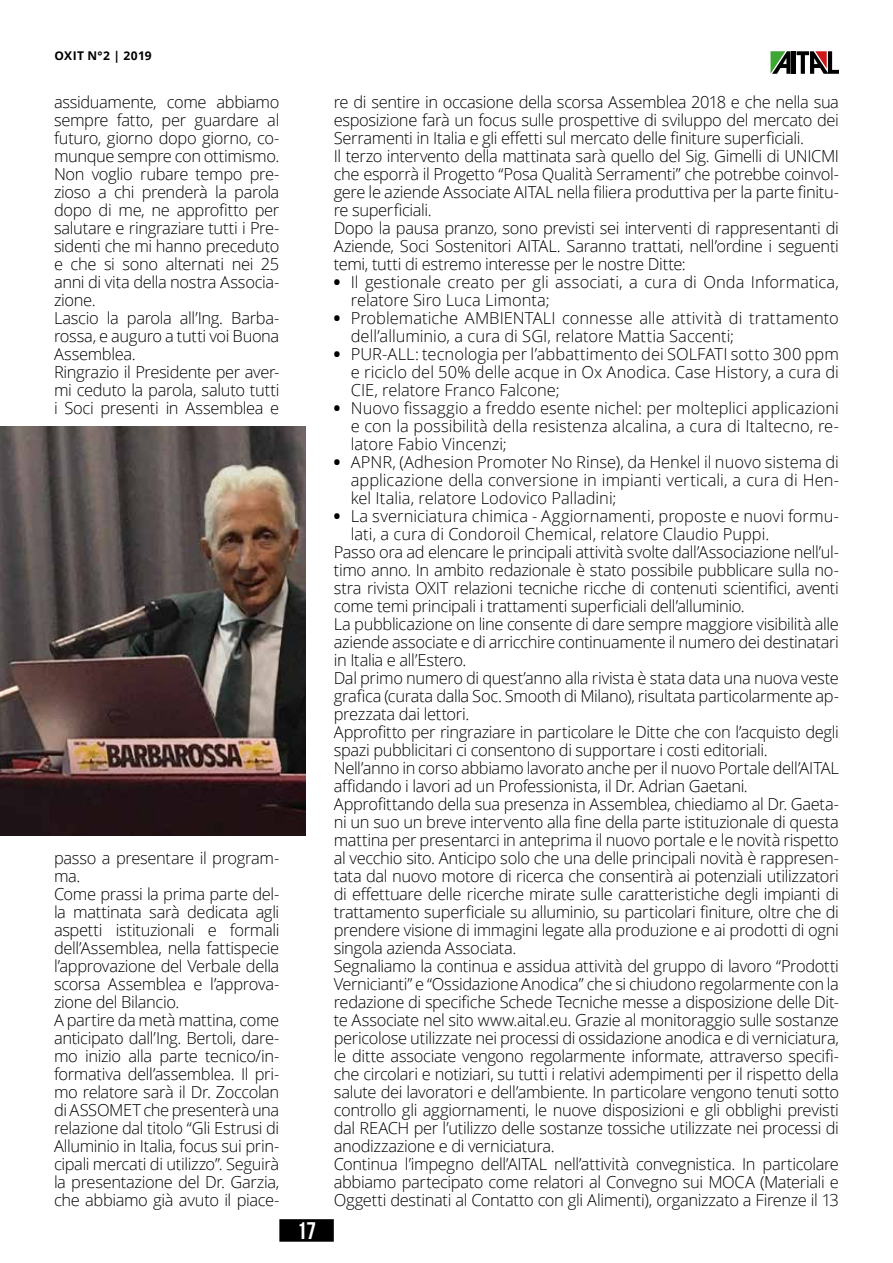
<style>
.page{position:relative;width:893px;height:1263px;background:#fff}
.page>*{position:absolute;margin:0;border:0;box-sizing:border-box;transform-origin:0 0}
.t1{font:24px "Bebas Neue";color:#fff}
.t2{font:300 16.5px/18px "Open Sans";letter-spacing:-.02em;color:#000}
.t3{font:300 16.5px/18px "Open Sans";color:#000}
.t4{font:700 12px "Open Sans";letter-spacing:.035em;color:#000}
.s1{font-weight:800}
</style>
<div class="page">
<div style="left:279px;top:1219px;width:55px;height:23px;background:#000"></div>
<div style="left:791px;top:51px;width:5px;height:23px;background:#000"></div>
<svg style="left:770px;top:51px;width:21px;height:23px"></svg>
<svg style="left:797px;top:51px;width:42px;height:23px"></svg>
<img style="left:0;top:427px;width:306px;height:408px">
<p class="t4" style="left:55px;top:48px;width:99px">OXIT N°2 | 2019</p>
<p class="t2" style="left:54px;top:93px;width:227px">assiduamente, come abbiamo sempre fatto, per guardare al futuro, giorno dopo giorno, co&shy;munque sempre con ottimismo.<br>Non voglio rubare tempo pre&shy;zioso a chi prenderà la parola dopo di me, ne approfitto per salutare e ringraziare tutti i Pre&shy;sidenti che mi hanno preceduto e che si sono alternati nei 25 anni di vita della nostra Associa&shy;zione.<br>Lascio la parola all’Ing. Barba&shy;rossa, e auguro a tutti voi Buona<br>Assemblea.<br>Ringrazio il Presidente per aver&shy;mi ceduto la parola, saluto tutti i Soci presenti in Assemblea e</p>
<p class="t2" style="left:54px;top:849px;width:227px">passo a presentare il program&shy;ma.<br>Come prassi la prima parte del&shy;la mattinata sarà dedicata agli aspetti istituzionali e formali dell’Assemblea, nella fattispecie l’approvazione del Verbale della scorsa Assemblea e l’approva&shy;zione del Bilancio.<br>A partire da metà mattina, come anticipato dall’Ing. Bertoli, dare&shy;mo inizio alla parte tecnico/in&shy;formativa dell’assemblea. Il pri&shy;mo relatore sarà il Dr. Zoccolan di ASSOMET che presenterà una relazione dal titolo “Gli Estrusi di<br>Alluminio in Italia, focus sui prin&shy;cipali mercati di utilizzo”. Seguirà la presentazione del Dr. Garzia, che abbiamo già avuto il piace-</p>
<h1 class="t1" style="left:297px;top:1217px;width:21px">17</h1>
<p class="t2" style="left:334px;top:93px;width:507px">re di sentire in occasione della scorsa Assemblea 2018 e che nella sua esposizione farà un focus sulle prospettive di sviluppo del mercato dei Serramenti in Italia e gli effetti sul mercato delle finiture superficiali.<br>Il terzo intervento della mattinata sarà quello del Sig. Gimelli di UNICMI che esporrà il Progetto “Posa Qualità Serramenti” che potrebbe coinvol&shy;gere le aziende Associate AITAL nella filiera produttiva per la parte finitu&shy;re superficiali.<br>Dopo la pausa pranzo, sono previsti sei interventi di rappresentanti di Aziende, Soci Sostenitori AITAL. Saranno trattati, nell’ordine i seguenti temi, tutti di estremo interesse per le nostre Ditte:</p>
<p class="t3" style="left:351px;top:273px;width:490px;text-indent:-17px"><span class="s1">•</span> Il gestionale creato per gli associati, a cura di Onda Informatica, relatore Siro Luca Limonta;</p>
<p class="t3" style="left:351px;top:309px;width:490px;text-indent:-17px"><span class="s1">•</span> Problematiche AMBIENTALI connesse alle attività di trattamento dell’alluminio, a cura di SGI, relatore Mattia Saccenti;</p>
<p class="t2" style="left:351px;top:345px;width:490px;text-align:justify;text-indent:-17px"><span class="s1">•</span> PUR-ALL: tecnologia per l’abbattimento dei SOLFATI sotto 300 ppm e riciclo del 50% delle acque in Ox Anodica. Case History, a cura di CIE, relatore Franco Falcone;</p>
<p class="t2" style="left:351px;top:399px;width:490px;text-align:justify;text-indent:-17px"><span class="s1">•</span> Nuovo fissaggio a freddo esente nichel: per molteplici applicazioni e con la possibilità della resistenza alcalina, a cura di Italtecno, re&shy;latore Fabio Vincenzi;</p>
<p class="t2" style="left:351px;top:453px;width:490px;text-align:justify;text-indent:-17px"><span class="s1">•</span> APNR, (Adhesion Promoter No Rinse), da Henkel il nuovo sistema di applicazione della conversione in impianti verticali, a cura di Hen&shy;kel Italia, relatore Lodovico Palladini;</p>
<p class="t3" style="left:334px;top:507px;width:507px"><span class="s1">•</span> La sverniciatura chimica - Aggiornamenti, proposte e nuovi formu-</p>
<p class="t3" style="left:351px;top:525px;width:420px">lati, a cura di Condoroil Chemical, relatore Claudio Puppi.</p>
<p class="t2" style="left:334px;top:543px;width:507px">Passo ora ad elencare le principali attività svolte dall’Associazione nell’ul-</p>
<p class="t2" style="left:334px;top:561px;width:507px">timo anno. In ambito redazionale è stato possibile pubblicare sulla no-</p>
<p class="t2" style="left:334px;top:579px;width:507px">stra rivista OXIT relazioni tecniche ricche di contenuti scientifici, aventi</p>
<p class="t2" style="left:334px;top:597px;width:412px">come temi principali i trattamenti superficiali dell’alluminio.</p>
<p class="t2" style="left:334px;top:615px;width:507px">La pubblicazione on line consente di dare sempre maggiore visibilità alle</p>
<p class="t2" style="left:334px;top:633px;width:507px">aziende associate e di arricchire continuamente il numero dei destinatari</p>
<p class="t2" style="left:334px;top:651px;width:134px">in Italia e all’Estero.</p>
<p class="t2" style="left:334px;top:669px;width:507px">Dal primo numero di quest’anno alla rivista è stata data una nuova veste</p>
<p class="t2" style="left:334px;top:687px;width:507px">grafica (curata dalla Soc. Smooth di Milano), risultata particolarmente ap-</p>
<p class="t2" style="left:334px;top:705px;width:137px">prezzata dai lettori.</p>
<p class="t2" style="left:334px;top:723px;width:507px">Approfitto per ringraziare in particolare le Ditte che con l’acquisto degli</p>
<p class="t2" style="left:334px;top:741px;width:436px">spazi pubblicitari ci consentono di supportare i costi editoriali.</p>
<p class="t2" style="left:334px;top:759px;width:507px">Nell’anno in corso abbiamo lavorato anche per il nuovo Portale dell’AITAL</p>
<p class="t2" style="left:334px;top:777px;width:416px">affidando i lavori ad un Professionista, il Dr. Adrian Gaetani.</p>
<p class="t2" style="left:334px;top:795px;width:507px">Approfittando della sua presenza in Assemblea, chiediamo al Dr. Gaeta-</p>
<p class="t2" style="left:334px;top:813px;width:507px">ni un suo un breve intervento alla fine della parte istituzionale di questa</p>
<p class="t2" style="left:334px;top:831px;width:507px">mattina per presentarci in anteprima il nuovo portale e le novità rispetto</p>
<p class="t2" style="left:334px;top:849px;width:507px">al vecchio sito. Anticipo solo che una delle principali novità è rappresen-</p>
<p class="t2" style="left:334px;top:867px;width:507px">tata dal nuovo motore di ricerca che consentirà ai potenziali utilizzatori</p>
<p class="t2" style="left:334px;top:885px;width:507px">di effettuare delle ricerche mirate sulle caratteristiche degli impianti di</p>
<p class="t2" style="left:334px;top:903px;width:507px">trattamento superficiale su alluminio, su particolari finiture, oltre che di</p>
<p class="t2" style="left:334px;top:921px;width:507px">prendere visione di immagini legate alla produzione e ai prodotti di ogni</p>
<p class="t2" style="left:334px;top:939px;width:184px">singola azienda Associata.</p>
<p class="t2" style="left:334px;top:957px;width:507px">Segnaliamo la continua e assidua attività del gruppo di lavoro “Prodotti</p>
<p class="t2" style="left:334px;top:975px;width:507px">Vernicianti” e “Ossidazione Anodica” che si chiudono regolarmente con la</p>
<p class="t2" style="left:334px;top:993px;width:507px">redazione di specifiche Schede Tecniche messe a disposizione delle Dit-</p>
<p class="t2" style="left:334px;top:1011px;width:507px">te Associate nel sito www.aital.eu. Grazie al monitoraggio sulle sostanze</p>
<p class="t2" style="left:334px;top:1029px;width:507px">pericolose utilizzate nei processi di ossidazione anodica e di verniciatura,</p>
<p class="t2" style="left:334px;top:1047px;width:507px">le ditte associate vengono regolarmente informate, attraverso specifi-</p>
<p class="t2" style="left:334px;top:1065px;width:507px">che circolari e notiziari, su tutti i relativi adempimenti per il rispetto della</p>
<p class="t2" style="left:334px;top:1083px;width:507px">salute dei lavoratori e dell’ambiente. In particolare vengono tenuti sotto</p>
<p class="t2" style="left:334px;top:1101px;width:507px">controllo gli aggiornamenti, le nuove disposizioni e gli obblighi previsti</p>
<p class="t2" style="left:334px;top:1119px;width:507px">dal REACH per l’utilizzo delle sostanze tossiche utilizzate nei processi di</p>
<p class="t2" style="left:334px;top:1137px;width:222px">anodizzazione e di verniciatura.</p>
<p class="t2" style="left:334px;top:1155px;width:507px">Continua l’impegno dell’AITAL nell’attività convegnistica. In particolare</p>
<p class="t2" style="left:334px;top:1173px;width:507px">abbiamo partecipato come relatori al Convegno sui MOCA (Materiali e</p>
<p class="t2" style="left:334px;top:1191px;width:507px">Oggetti destinati al Contatto con gli Alimenti), organizzato a Firenze il 13</p>
</div>
